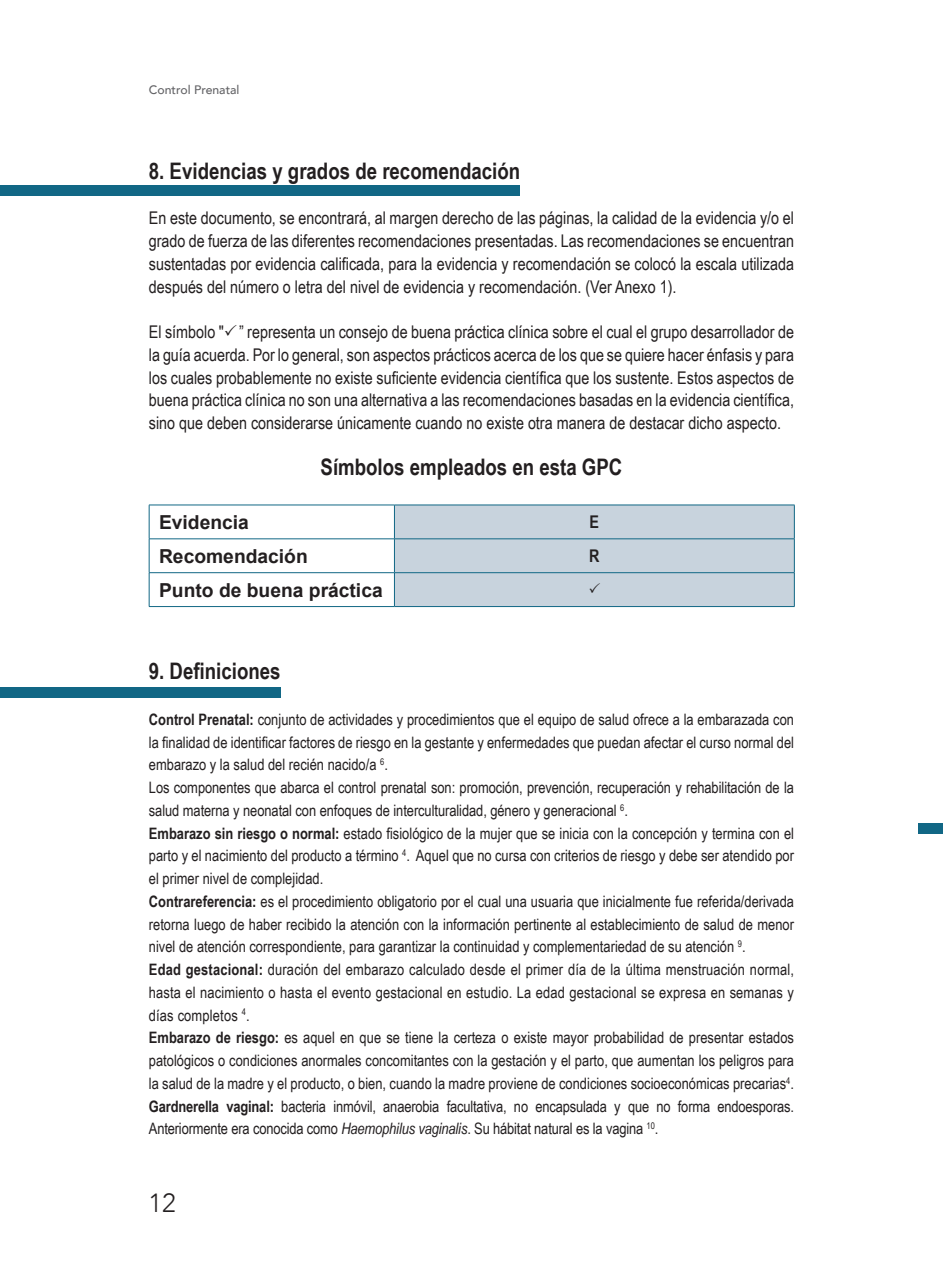
<style>
.page{position:relative;width:943px;height:1280px;background:#fff}
.page>*{position:absolute;margin:0;border:0;box-sizing:border-box;transform-origin:0 0}
.t1{font:300 26.25px "Avenir";color:#231f20}
.t2{font:700 22.75px "Arial Narrow";color:#231f20}
.t3{font:700 19.25px "Arial";color:#231f20}
.t4{font:17.5px/22.8px "Arial Narrow";color:#231f20;text-align:justify}
.t5{font:700 17.5px "Arial Narrow";color:#231f20}
.t6{font:15.75px/22.8px "Arial Narrow";color:#231f20}
.t7{font:500 12.25px "Avenir";color:#636366}
.s1{font-weight:700}
.s2{font-style:italic}
</style>
<div class="page">
<hr style="left:149px;top:505px;width:245px;height:1px;background:#116785">
<hr style="left:149px;top:505px;width:1px;height:34px;background:#116785">
<hr style="left:149px;top:539px;width:1px;height:33px;background:#116785">
<hr style="left:149px;top:573px;width:1px;height:33px;background:#116785">
<hr style="left:149px;top:606px;width:245px;height:1px;background:#116785">
<hr style="left:149px;top:538px;width:245px;height:1px;background:#116785">
<hr style="left:149px;top:572px;width:245px;height:1px;background:#116785">
<hr style="left:794px;top:505px;width:1px;height:34px;background:#116785">
<hr style="left:794px;top:539px;width:1px;height:33px;background:#116785">
<hr style="left:794px;top:573px;width:1px;height:33px;background:#116785">
<hr style="left:394px;top:606px;width:400px;height:1px;background:#116785">
<div style="left:0;top:186px;width:519px;height:10px;background:#116785"></div>
<div style="left:0;top:688px;width:281px;height:10px;background:#116785"></div>
<div style="left:918px;top:823px;width:25px;height:11px;background:#116785"></div>
<svg style="left:394px;top:505px;width:400px;height:101px;background:#bfcdd8"></svg>
<p class="t7" style="left:149px;top:79px;width:92px">Control Prenatal</p>
<h2 class="t2" style="left:149px;top:154px;width:373px">8. Evidencias y grados de recomendación</h2>
<p class="t4" style="left:149px;top:206px;width:646px">En este documento, se encontrará, al margen derecho de las páginas, la calidad de la evidencia y/o el grado de fuerza de las diferentes recomendaciones presentadas. Las recomendaciones se encuentran sustentadas por evidencia calificada, para la evidencia y recomendación se colocó la escala utilizada después del número o letra del nivel de evidencia y recomendación. (Ver Anexo 1).</p>
<p class="t4" style="left:149px;top:320px;width:646px">El símbolo " ” representa un consejo de buena práctica clínica sobre el cual el grupo desarrollador de la guía acuerda. Por lo general, son aspectos prácticos acerca de los que se quiere hacer énfasis y para los cuales probablemente no existe suficiente evidencia científica que los sustente. Estos aspectos de buena práctica clínica no son una alternativa a las recomendaciones basadas en la evidencia científica, sino que deben considerarse únicamente cuando no existe otra manera de destacar dicho aspecto.</p>
<h2 class="t2" style="left:320px;top:449px;width:303px">Símbolos empleados en esta GPC</h2>
<p class="t3" style="left:159px;top:509px;width:91px">Evidencia</p>
<p class="t5" style="left:589px;top:508px;width:11px">E</p>
<p class="t3" style="left:159px;top:543px;width:150px">Recomendación</p>
<p class="t5" style="left:589px;top:542px;width:12px">R</p>
<p class="t3" style="left:159px;top:577px;width:225px">Punto de buena práctica</p>
<h2 class="t2" style="left:149px;top:654px;width:133px">9. Definiciones</h2>
<p class="t6" style="left:149px;top:707px;width:646px"><span class="s1">Control Prenatal:</span> conjunto de actividades y procedimientos que el equipo de salud ofrece a la embarazada con la finalidad de identificar factores de riesgo en la gestante y enfermedades que puedan afectar el curso normal del embarazo y la salud del recién nacido/a <sup>6</sup>.<br>Los componentes que abarca el control prenatal son: promoción, prevención, recuperación y rehabilitación de la salud materna y neonatal con enfoques de interculturalidad, género y generacional <sup>6</sup>.<br><span class="s1">Embarazo sin riesgo o normal:</span> estado fisiológico de la mujer que se inicia con la concepción y termina con el parto y el nacimiento del producto a término <sup>4</sup>. Aquel que no cursa con criterios de riesgo y debe ser atendido por el primer nivel de complejidad.<br><span class="s1">Contrareferencia:</span> es el procedimiento obligatorio por el cual una usuaria que inicialmente fue referida/derivada retorna luego de haber recibido la atención con la información pertinente al establecimiento de salud de menor nivel de atención correspondiente, para garantizar la continuidad y complementariedad de su atención <sup>9</sup>.<br><span class="s1">Edad gestacional:</span> duración del embarazo calculado desde el primer día de la última menstruación normal, hasta el nacimiento o hasta el evento gestacional en estudio. La edad gestacional se expresa en semanas y días completos <sup>4</sup>.<br><span class="s1">Embarazo de riesgo:</span> es aquel en que se tiene la certeza o existe mayor probabilidad de presentar estados patológicos o condiciones anormales concomitantes con la gestación y el parto, que aumentan los peligros para la salud de la madre y el producto, o bien, cuando la madre proviene de condiciones socioeconómicas precarias<sup>4</sup>.<br><span class="s1">Gardnerella vaginal:</span> bacteria inmóvil, anaerobia facultativa, no encapsulada y que no forma endoesporas.<br>Anteriormente era conocida como <span class="s2">Haemophilus vaginalis</span>. Su hábitat natural es la vagina <sup>10</sup>.</p>
<h1 class="t1" style="left:149px;top:1187px;width:29px">12</h1>
</div>
